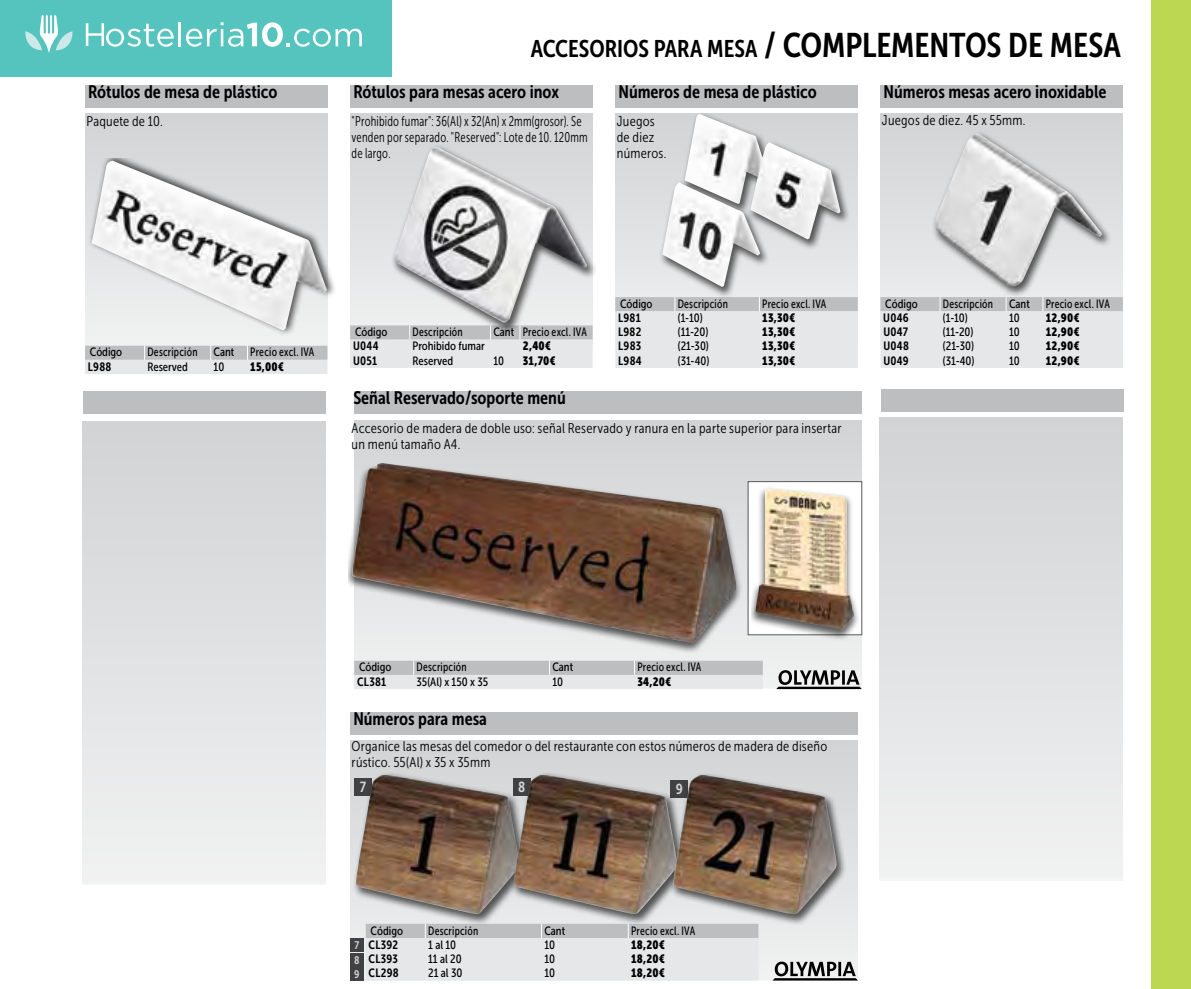
<style>
.page{position:relative;width:1191px;height:989px;background:#fff}
.page>*{position:absolute;margin:0;border:0;box-sizing:border-box;transform-origin:0 0}
.t1{font:34px "Museo Sans Cond 700";letter-spacing:-.005em;color:#000}
.t2{font:18px "Museo Sans Cond 700";color:#000}
.t3{font:14.6px "Museo Sans Cond 700";color:#d1d3d4}
.t4{font:14px/16px "Museo Sans Cond 300";letter-spacing:.02em;color:#000}
.t5{font:14px/16px "Museo Sans Cond 300";letter-spacing:.02em;color:#000;scale:.85 1}
.t6{font:12px "Museo Sans Cond 500";letter-spacing:.005em;color:#000}
.t7{font:12px "Museo Sans Cond 500";letter-spacing:.005em;color:#000;scale:.9 1}
.t8{font:12px "Museo Sans Cond 900";letter-spacing:.02em;color:#000}
.t9{font:12px "Museo Sans Cond 700";letter-spacing:.02em;color:#000}
.t10{font:11px/14.4px "Museo Sans Cond 700";color:#d1d3d4}
.s1{font-size:24px}
</style>
<div class="page">
<div style="left:1151px;top:0;width:40px;height:988px;background:#bcd752"></div>
<div style="left:350px;top:740px;width:507px;height:241px;background:linear-gradient(to bottom,#d2d4d6,#efeff0)"></div>
<svg style="left:354px;top:420px;width:507px;height:269px;background:#d7d8d9"></svg>
<div style="left:615px;top:113px;width:242px;height:234px;background:#dedfe0"></div>
<svg style="left:880px;top:113px;width:243px;height:184px;background:#dbdcdd"></svg>
<div style="left:85px;top:113px;width:242px;height:234px;background:linear-gradient(to bottom,#d1d3d4,#f1f2f2)"></div>
<svg style="left:350px;top:113px;width:242px;height:212px;background:#dadbdd"></svg>
<div style="left:85px;top:85px;width:242px;height:23px;background:#bcbec0"></div>
<div style="left:350px;top:85px;width:242px;height:23px;background:#bcbec0"></div>
<div style="left:615px;top:85px;width:242px;height:23px;background:#bcbec0"></div>
<div style="left:880px;top:85px;width:243px;height:23px;background:#bcbec0"></div>
<div style="left:354px;top:390px;width:507px;height:23px;background:#bcbec0"></div>
<div style="left:350px;top:711px;width:507px;height:23px;background:#bcbec0"></div>
<div style="left:348px;top:466px;width:399px;height:194px;background:#000;opacity:.65"></div>
<img style="left:352px;top:463px;width:384px;height:179px">
<div style="left:748px;top:481px;width:114px;height:154px;background:#fff;border:1px solid #58595b"></div>
<div style="left:350px;top:953px;width:13px;height:13px;background:#414042"></div>
<div style="left:350px;top:967px;width:13px;height:13px;background:#414042"></div>
<div style="left:350px;top:938px;width:13px;height:13px;background:#414042"></div>
<svg style="left:85px;top:345px;width:242px;height:29px;background:#d2d3d5"></svg>
<svg style="left:350px;top:325px;width:242px;height:43px;background:#dedfe0"></svg>
<svg style="left:615px;top:297px;width:242px;height:71px"></svg>
<svg style="left:880px;top:297px;width:243px;height:71px;background:#dedfe0"></svg>
<svg style="left:354px;top:660px;width:409px;height:29px;background:#d1d3d4"></svg>
<svg style="left:366px;top:925px;width:392px;height:55px;background:#dcddde"></svg>
<div style="left:88px;top:158px;width:249px;height:184px;background:#000;opacity:.65"></div>
<img style="left:92px;top:161px;width:235px;height:169px">
<div style="left:391px;top:144px;width:206px;height:190px;background:#000;opacity:.65"></div>
<img style="left:393px;top:147px;width:194px;height:177px">
<div style="left:658px;top:111px;width:192px;height:187px;background:#000;opacity:.65"></div>
<img style="left:662px;top:114px;width:178px;height:173px">
<div style="left:931px;top:131px;width:181px;height:167px;background:#000;opacity:.65"></div>
<img style="left:935px;top:133px;width:167px;height:155px">
<div style="left:751px;top:486px;width:113px;height:155px;background:#000;opacity:.65"></div>
<img style="left:755px;top:488px;width:98px;height:141px">
<div style="left:352px;top:771px;width:178px;height:154px;background:#000;opacity:.65"></div>
<img style="left:356px;top:774px;width:154px;height:139px">
<div style="left:510px;top:771px;width:177px;height:154px;background:#000;opacity:.65"></div>
<img style="left:514px;top:774px;width:155px;height:139px">
<div style="left:669px;top:772px;width:178px;height:154px;background:#000;opacity:.65"></div>
<img style="left:673px;top:774px;width:163px;height:140px">
<svg style="left:776px;top:670px;width:85px;height:19px"></svg>
<svg style="left:772px;top:961px;width:86px;height:19px"></svg>
<div style="left:879px;top:417px;width:243px;height:465px;background:linear-gradient(to bottom,#d1d3d4,#f1f2f2)"></div>
<div style="left:83px;top:421px;width:243px;height:465px;background:linear-gradient(to bottom,#d1d3d4,#f1f2f2)"></div>
<div style="left:881px;top:389px;width:242px;height:23px;background:#bcbec0"></div>
<div style="left:84px;top:391px;width:242px;height:23px;background:#bcbec0"></div>
<div style="left:0;top:0;width:391px;height:76px;background:#55c3be"></div>
<svg style="left:86px;top:23px;width:88px;height:24px"></svg>
<hr style="left:178px;top:22px;width:3px;height:24px;background:#fff">
<svg style="left:186px;top:22px;width:176px;height:25px"></svg>
<svg style="left:25px;top:15px;width:48px;height:38px"></svg>
<p class="t2" style="left:88px;top:82px;width:191px">Rótulos de mesa de plástico</p>
<p class="t4" style="left:86px;top:113px;width:78px">Paquete de 10.</p>
<h1 class="t1" style="left:531px;top:26px;width:591px"><span class="s1">ACCESORIOS PARA MESA</span> / COMPLEMENTOS DE MESA</h1>
<p class="t2" style="left:353px;top:82px;width:207px">Rótulos para mesas acero inox</p>
<p class="t5" style="left:352px;top:113px;width:279px">"Prohibido fumar": 36(Al) x 32(An) x 2mm(grosor). Se venden por separado. "Reserved": Lote de 10. 120mm de largo.</p>
<p class="t2" style="left:618px;top:82px;width:200px">Números de mesa de plástico</p>
<p class="t4" style="left:617px;top:113px;width:51px">Juegos de diez números.</p>
<p class="t2" style="left:883px;top:82px;width:224px">Números mesas acero inoxidable</p>
<p class="t4" style="left:882px;top:112px;width:145px">Juegos de diez. 45 x 55mm.</p>
<p class="t6" style="left:90px;top:345px;width:34px">Código</p>
<p class="t7" style="left:147px;top:345px;width:57px">Descripción</p>
<p class="t6" style="left:214px;top:345px;width:22px">Cant</p>
<p class="t7" style="left:250px;top:345px;width:73px">Precio excl. IVA</p>
<p class="t9" style="left:88px;top:360px;width:25px">L988</p>
<p class="t6" style="left:147px;top:360px;width:42px">Reserved</p>
<p class="t6" style="left:214px;top:360px;width:12px">10</p>
<p class="t8" style="left:250px;top:359px;width:35px">15,00€</p>
<p class="t6" style="left:355px;top:325px;width:34px">Código</p>
<p class="t7" style="left:412px;top:325px;width:57px">Descripción</p>
<p class="t6" style="left:493px;top:325px;width:95px">Cant Precio excl. IVA</p>
<p class="t9" style="left:353px;top:339px;width:27px">U044</p>
<p class="t6" style="left:412px;top:339px;width:74px">Prohibido fumar</p>
<p class="t8" style="left:523px;top:339px;width:29px">2,40€</p>
<p class="t9" style="left:353px;top:354px;width:26px">U051</p>
<p class="t6" style="left:412px;top:354px;width:42px">Reserved</p>
<p class="t6" style="left:493px;top:354px;width:12px">10</p>
<p class="t8" style="left:523px;top:353px;width:34px">31,70€</p>
<p class="t2" style="left:353px;top:387px;width:214px">Señal Reservado/soporte menú</p>
<p class="t6" style="left:620px;top:297px;width:34px">Código</p>
<p class="t7" style="left:677px;top:297px;width:57px">Descripción</p>
<p class="t7" style="left:762px;top:297px;width:73px">Precio excl. IVA</p>
<p class="t9" style="left:618px;top:311px;width:24px">L981</p>
<p class="t6" style="left:677px;top:311px;width:26px">(1-10)</p>
<p class="t8" style="left:762px;top:311px;width:34px">13,30€</p>
<p class="t9" style="left:618px;top:325px;width:25px">L982</p>
<p class="t6" style="left:677px;top:325px;width:32px">(11-20)</p>
<p class="t8" style="left:762px;top:325px;width:34px">13,30€</p>
<p class="t9" style="left:618px;top:339px;width:24px">L983</p>
<p class="t6" style="left:678px;top:339px;width:33px">(21-30)</p>
<p class="t8" style="left:762px;top:339px;width:34px">13,30€</p>
<p class="t9" style="left:618px;top:354px;width:25px">L984</p>
<p class="t6" style="left:678px;top:354px;width:33px">(31-40)</p>
<p class="t8" style="left:762px;top:353px;width:34px">13,30€</p>
<p class="t4" style="left:352px;top:420px;width:491px">Accesorio de madera de doble uso: señal Reservado y ranura en la parte superior para insertar un menú tamaño A4.</p>
<p class="t6" style="left:885px;top:297px;width:34px">Código</p>
<p class="t7" style="left:943px;top:297px;width:57px">Descripción</p>
<p class="t6" style="left:1009px;top:297px;width:22px">Cant</p>
<p class="t7" style="left:1045px;top:297px;width:73px">Precio excl. IVA</p>
<p class="t9" style="left:883px;top:311px;width:27px">U046</p>
<p class="t6" style="left:943px;top:311px;width:26px">(1-10)</p>
<p class="t6" style="left:1009px;top:311px;width:12px">10</p>
<p class="t8" style="left:1045px;top:311px;width:35px">12,90€</p>
<p class="t9" style="left:883px;top:325px;width:26px">U047</p>
<p class="t6" style="left:943px;top:325px;width:32px">(11-20)</p>
<p class="t6" style="left:1009px;top:325px;width:12px">10</p>
<p class="t8" style="left:1045px;top:325px;width:35px">12,90€</p>
<p class="t9" style="left:883px;top:339px;width:27px">U048</p>
<p class="t6" style="left:943px;top:339px;width:33px">(21-30)</p>
<p class="t6" style="left:1009px;top:339px;width:12px">10</p>
<p class="t8" style="left:1045px;top:339px;width:35px">12,90€</p>
<p class="t9" style="left:883px;top:354px;width:27px">U049</p>
<p class="t6" style="left:943px;top:354px;width:33px">(31-40)</p>
<p class="t6" style="left:1009px;top:354px;width:12px">10</p>
<p class="t8" style="left:1045px;top:353px;width:35px">12,90€</p>
<p class="t6" style="left:359px;top:660px;width:34px">Código</p>
<p class="t7" style="left:416px;top:660px;width:57px">Descripción</p>
<p class="t6" style="left:552px;top:660px;width:22px">Cant</p>
<p class="t7" style="left:637px;top:660px;width:73px">Precio excl. IVA</p>
<p class="t9" style="left:357px;top:674px;width:31px">CL381</p>
<p class="t6" style="left:416px;top:675px;width:73px">35(Al) x 150 x 35</p>
<p class="t6" style="left:552px;top:675px;width:12px">10</p>
<p class="t8" style="left:637px;top:674px;width:35px">34,20€</p>
<p class="t2" style="left:353px;top:708px;width:135px">Números para mesa</p>
<p class="t4" style="left:352px;top:738px;width:477px">Organice las mesas del comedor o del restaurante con estos números de madera de diseño rústico. 55(Al) x 35 x 35mm</p>
<p class="t3" style="left:360px;top:779px;width:8px">7</p>
<p class="t3" style="left:518px;top:779px;width:9px">8</p>
<p class="t3" style="left:675px;top:781px;width:9px">9</p>
<p class="t10" style="left:354px;top:938px;width:6px">7</p>
<p class="t10" style="left:354px;top:952px;width:7px">8<br>9</p>
<p class="t6" style="left:370px;top:923px;width:34px">Código</p>
<p class="t7" style="left:428px;top:923px;width:57px">Descripción</p>
<p class="t6" style="left:544px;top:923px;width:22px">Cant</p>
<p class="t7" style="left:631px;top:923px;width:73px">Precio excl. IVA</p>
<p class="t9" style="left:368px;top:937px;width:31px">CL392</p>
<p class="t6" style="left:428px;top:937px;width:30px">1 al 10</p>
<p class="t6" style="left:544px;top:937px;width:12px">10</p>
<p class="t8" style="left:631px;top:937px;width:35px">18,20€</p>
<p class="t9" style="left:368px;top:951px;width:31px">CL393</p>
<p class="t6" style="left:428px;top:952px;width:35px">11 al 20</p>
<p class="t6" style="left:544px;top:952px;width:12px">10</p>
<p class="t8" style="left:631px;top:951px;width:35px">18,20€</p>
<p class="t9" style="left:368px;top:966px;width:32px">CL298</p>
<p class="t6" style="left:428px;top:966px;width:36px">21 al 30</p>
<p class="t6" style="left:544px;top:966px;width:12px">10</p>
<p class="t8" style="left:631px;top:965px;width:35px">18,20€</p>
</div>
